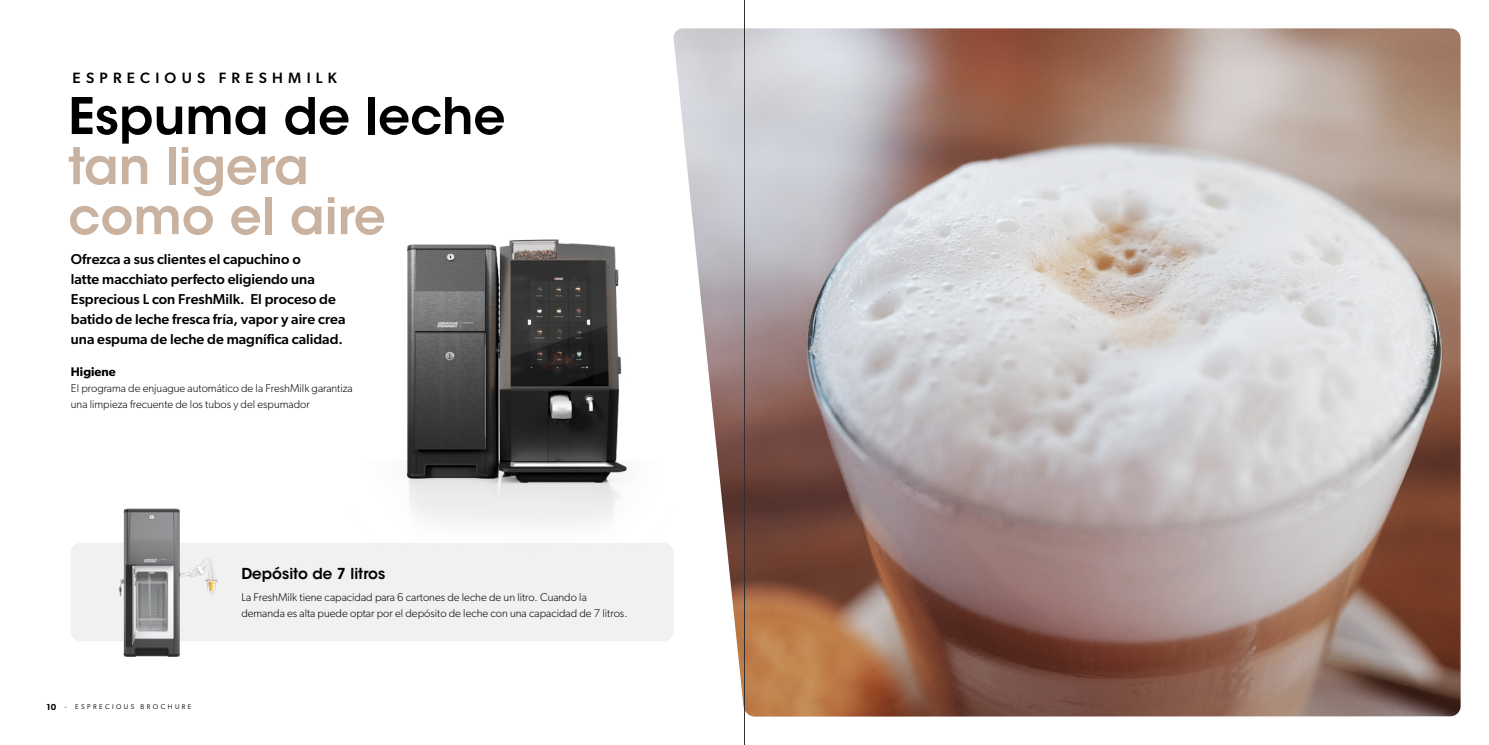
<style>
.page{position:relative;width:1489px;height:745px;background:#fff}
.page>*{position:absolute;margin:0;border:0;box-sizing:border-box;transform-origin:0 0}
.t1{font:600 50px/50px "ITC Avant Garde Std";color:#c9b2a0}
.t2{font:600 50px "ITC Avant Garde Std";color:#000}
.t3{font:500 15px "Gibson";letter-spacing:.35em;color:#000}
.t4{font:600 15px "ITC Avant Garde Std";color:#000}
.t5{font:500 14.38px/20px "Gibson";color:#000}
.t6{font:600 12.5px "Gibson";color:#000}
.t7{font:300 11.25px/15.6px "Gibson";color:#000}
.t8{font:6.88px "Gibson";letter-spacing:.35em;color:#000}
.s1{font-weight:600;font-size:8.75px}
</style>
<div class="page">
<div style="left:71px;top:542px;width:602px;height:98px;background:#f2f1f2;border-radius:10px"></div>
<img style="left:71px;top:508px;width:176px;height:149px">
<img style="left:673px;top:28px;width:787px;height:688px">
<img style="left:390px;top:167px;width:287px;height:382px">
<hr style="left:744px;top:0;width:1px;height:744px;background:#2e3134">
<h2 class="t3" style="left:73px;top:69px;width:266px">ESPRECIOUS FRESHMILK</h2>
<h1 class="t2" style="left:68px;top:84px;width:439px">Espuma de leche</h1>
<h1 class="t1" style="left:68px;top:141px;width:319px">tan ligera como el aire</h1>
<p class="t5" style="left:71px;top:249px;width:276px">Ofrezca a sus clientes el capuchino o<br>latte macchiato perfecto eligiendo una Esprecious L con FreshMilk. El proceso de batido de leche fresca fría, vapor y aire crea una espuma de leche de magnífica calidad.</p>
<p class="t6" style="left:71px;top:364px;width:46px">Higiene</p>
<p class="t7" style="left:71px;top:380px;width:283px">El programa de enjuague automático de la FreshMilk garantiza una limpieza frecuente de los tubos y del espumador</p>
<p class="t8" style="left:47px;top:701px;width:146px"><span class="s1">10</span> - ESPRECIOUS BROCHURE</p>
<h2 class="t4" style="left:241px;top:563px;width:145px">Depósito de 7 litros</h2>
<p class="t7" style="left:241px;top:589px;width:388px">La FreshMilk tiene capacidad para 6 cartones de leche de un litro. Cuando la demanda es alta puede optar por el depósito de leche con una capacidad de 7 litros.</p>
</div>
